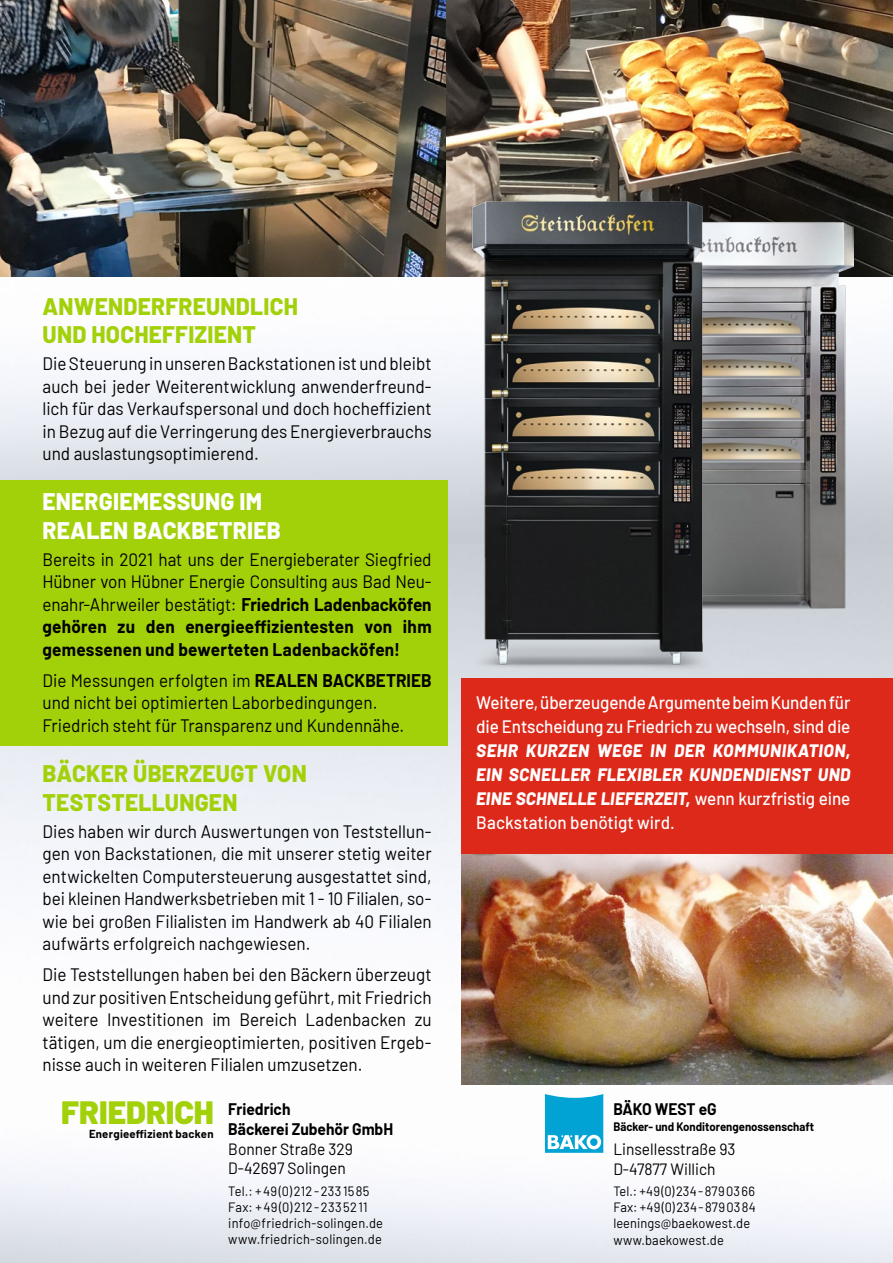
<style>
.page{position:relative;width:893px;height:1263px;background:#fff}
.page>*{position:absolute;margin:0;border:0;box-sizing:border-box;transform-origin:0 0}
.t1{font:900 32.25px "Barlow";color:#a3d109}
.t2{font:800 24px/28.8px "Barlow";letter-spacing:.01em;color:#a3d109;scale:.95 1}
.t3{font:800 24px/28.8px "Barlow";letter-spacing:.01em;color:#fff;scale:.95 1}
.t4{font:18px/22.5px "Barlow";color:#000;text-align:justify;scale:.95 1}
.t5{font:italic 800 18px/24px "Barlow";letter-spacing:.015em;color:#fff;text-align:justify;scale:.95 1}
.t6{font:500 18px/24px "Barlow";letter-spacing:-.005em;color:#fff;scale:.95 1}
.t7{font:16.35px/19.6px "Barlow";color:#000;scale:.95 1}
.t8{font:700 16.35px/19.6px "Barlow";color:#000;scale:.95 1}
.t9{font:13.5px/16.2px "Barlow";letter-spacing:.015em;color:#000;scale:.95 1}
.t10{font:700 12px "Barlow";color:#000;scale:.95 1}
.t11{font:700 11.4px "Barlow";letter-spacing:.025em;color:#000}
.s1{font-weight:700}
.s2{font-weight:500;font-style:normal}
</style>
<div class="page">
<img style="left:0;top:276px;width:893px;height:987px">
<div style="left:0;top:480px;width:447px;height:266px;background:#a3d109"></div>
<div style="left:461px;top:678px;width:432px;height:240px;background:#dc291a"></div>
<img style="left:0;top:0;width:893px;height:276px">
<img style="left:715px;top:217px;width:138px;height:403px">
<img style="left:469px;top:202px;width:246px;height:472px">
<img style="left:461px;top:855px;width:432px;height:229px">
<svg style="left:545px;top:1094px;width:58px;height:59px;background:#2eb3da"></svg>
<h2 class="t2" style="left:43px;top:290px;width:270px">ANWENDERFREUNDLICH<br>UND HOCHEFFIZIENT</h2>
<p class="t4" style="left:43px;top:351px;width:411px">Die Steuerung in unseren Backstationen ist und bleibt auch bei jeder Weiterentwicklung anwenderfreund&shy;lich für das Verkaufspersonal und doch hocheffizient in Bezug auf die Verringerung des Energieverbrauchs und auslastungsoptimierend.</p>
<h2 class="t3" style="left:43px;top:485px;width:252px">ENERGIEMESSUNG IM<br>REALEN BACKBETRIEB</h2>
<p class="t4" style="left:43px;top:547px;width:411px">Bereits in 2021 hat uns der Energieberater Siegfried Hübner von Hübner Energie Consulting aus Bad Neu&shy;enahr-Ahrweiler bestätigt: <span class="s1">Friedrich Ladenbacköfen gehören zu den energieeffizientesten von ihm gemessenen und bewerteten Ladenbacköfen!</span></p>
<p class="t4" style="left:43px;top:668px;width:411px;text-align:left">Die Messungen erfolgten im <span class="s1">REALEN BACKBETRIEB </span>und nicht bei optimierten Laborbedingungen.<br>Friedrich steht für Transparenz und Kundennähe.</p>
<h2 class="t2" style="left:43px;top:757px;width:280px">BÄCKER ÜBERZEUGT VON<br>TESTSTELLUNGEN</h2>
<p class="t4" style="left:43px;top:818px;width:411px">Dies haben wir durch Auswertungen von Teststellun&shy;gen von Backstationen, die mit unserer stetig weiter entwickelten Computersteuerung ausgestattet sind, bei kleinen Handwerksbetrieben mit 1 - 10 Filialen, so&shy;wie bei großen Filialisten im Handwerk ab 40 Filialen aufwärts erfolgreich nachgewiesen.</p>
<p class="t4" style="left:43px;top:962px;width:411px">Die Teststellungen haben bei den Bäckern überzeugt und zur positiven Entscheidung geführt, mit Friedrich weitere Investitionen im Bereich Ladenbacken zu tätigen, um die energieoptimierten, positiven Ergeb&shy;nisse auch in weiteren Filialen umzusetzen.</p>
<h1 class="t1" style="left:61px;top:1088px;width:154px">FRIEDRICH</h1>
<p class="t11" style="left:89px;top:1125px;width:126px">Energieeffizient backen</p>
<p class="t8" style="left:228px;top:1098px;width:175px">Friedrich<br>Bäckerei Zubehör GmbH</p>
<p class="t7" style="left:228px;top:1138px;width:133px">Bonner Straße 329<br>D-42697 Solingen</p>
<p class="t9" style="left:228px;top:1182px;width:164px">Tel.: +49(0)212-2331585<br>Fax: +49(0)212-2335211 info@friedrich-solingen.de www.friedrich-solingen.de</p>
<p class="t6" style="left:476px;top:689px;width:395px">Weitere, überzeugende Argumente beim Kunden für die Entscheidung zu Friedrich zu wechseln, sind die</p>
<p class="t5" style="left:476px;top:737px;width:395px">SEHR KURZEN WEGE IN DER KOMMUNIKATION, EIN SCNELLER FLEXIBLER KUNDENDIENST UND EINE SCHNELLE LIEFERZEIT, <span class="s2">wenn kurzfristig eine Backstation benötigt wird.</span></p>
<p class="t8" style="left:613px;top:1098px;width:110px">BÄKO WEST eG</p>
<p class="t10" style="left:613px;top:1118px;width:213px">Bäcker- und Konditorengenossenschaft</p>
<p class="t7" style="left:613px;top:1138px;width:130px">Linsellesstraße 93<br>D-47877 Willich</p>
<p class="t9" style="left:613px;top:1182px;width:152px">Tel.: +49(0)234-8790366<br>Fax: +49(0)234-8790384 leenings@baekowest.de www.baekowest.de</p>
</div>
